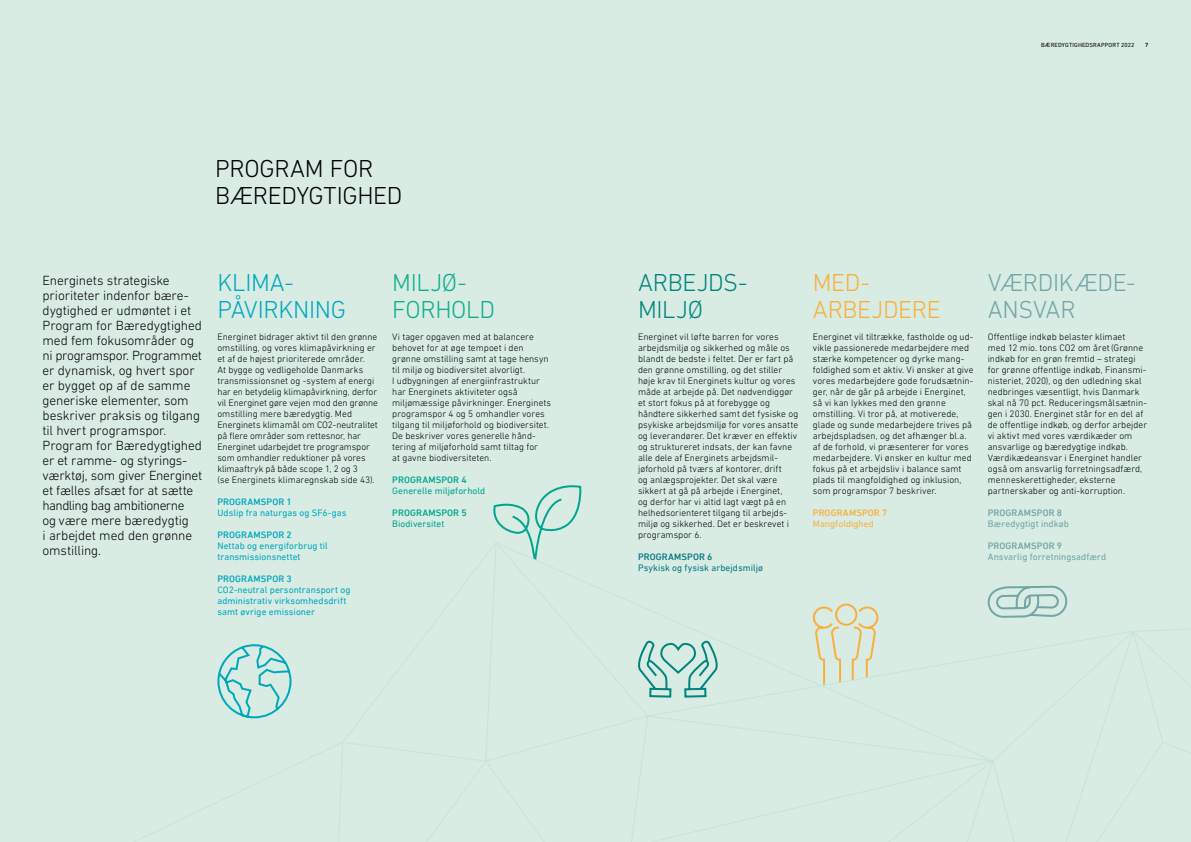
<style>
.page{position:relative;width:1191px;height:842px;background:#d8ece4}
.page>*{position:absolute;margin:0;border:0;box-sizing:border-box;transform-origin:0 0}
.t1{font:300 25px/27.5px "DIN Next LT Pro";letter-spacing:-.015em;color:#000}
.t2{font:300 25px/27.5px "DIN Next LT Pro";letter-spacing:-.02em;color:#00a7bd}
.t3{font:300 25px/27.5px "DIN Next LT Pro";letter-spacing:-.01em;color:#72a5a5}
.t4{font:300 25px/27.5px "DIN Next LT Pro";letter-spacing:-.01em;color:#10ae8c}
.t5{font:300 25px/27.5px "DIN Next LT Pro";letter-spacing:-.015em;color:#00847c}
.t6{font:300 25px/27.5px "DIN Next LT Pro";letter-spacing:-.015em;color:#f9af3c}
.t7{font:300 13.5px/15px "DIN Next LT Pro";letter-spacing:-.01em;color:#000}
.t8{font:300 9.5px/11px "DIN Next LT Pro";letter-spacing:.005em;color:#000}
.t9{font:9.5px/11px "DIN Next LT Pro";letter-spacing:.005em;color:#00a7bd}
.t10{font:9.5px "DIN Next LT Pro";letter-spacing:.005em;color:#72a5a5}
.t11{font:500 9.5px "DIN Next LT Pro";letter-spacing:.01em;color:#00a7bd}
.t12{font:9.5px "DIN Next LT Pro";letter-spacing:.005em;color:#00a58d}
.t13{font:9.5px "DIN Next LT Pro";letter-spacing:.005em;color:#047783}
.t14{font:500 9.5px "DIN Next LT Pro";letter-spacing:.01em;color:#00a58d}
.t15{font:500 9.5px "DIN Next LT Pro";letter-spacing:.01em;color:#72a5a5}
.t16{font:9.5px "DIN Next LT Pro";letter-spacing:.005em;color:#f9af3c}
.t17{font:500 9.5px "DIN Next LT Pro";letter-spacing:.01em;color:#047783}
.t18{font:500 9.5px "DIN Next LT Pro";letter-spacing:.01em;color:#f9af3c}
.t19{font:6px "DIN Next LT Pro";letter-spacing:.025em;color:#000}
.t20{font:500 6px "DIN Next LT Pro";color:#000}
</style>
<div class="page">
<svg style="left:493px;top:485px;width:88px;height:56px"></svg>
<svg style="left:134px;top:541px;width:1057px;height:301px"></svg>
<h1 class="t1" style="left:215px;top:154px;width:189px">PROGRAM FOR<br>BÆREDYGTIGHED</h1>
<p class="t7" style="left:43px;top:272px;width:161px">Energinets strategiske prioriteter indenfor bære&shy;dygtighed er udmøntet i et<br>Program for Bæredygtighed med fem fokusområder og ni programspor. Programmet er dynamisk, og hvert spor er bygget op af de samme generiske elementer, som beskriver praksis og tilgang til hvert programspor.<br>Program for Bæredygtighed er et ramme- og styrings&shy;værktøj, som giver Energinet et fælles afsæt for at sætte handling bag ambitionerne<br>og være mere bæredygtig<br>i arbejdet med den grønne omstilling.</p>
<h1 class="t2" style="left:217px;top:268px;width:130px">KLIMA-<br>PÅVIRKNING</h1>
<p class="t8" style="left:217px;top:331px;width:162px">Energinet bidrager aktivt til den grønne omstilling, og vores klimapåvirkning er et af de højest prioriterede områder.<br>At bygge og vedligeholde Danmarks transmissionsnet og -system af energi har en betydelig klimapåvirkning, derfor vil Energinet gøre vejen mod den grønne omstilling mere bæredygtig. Med Energinets klimamål om CO2-neutralitet på flere områder som rettesnor, har Energinet udarbejdet tre programspor som omhandler reduktioner på vores klimaaftryk på både scope 1, 2 og 3<br>(se Energinets klimaregnskab side 43).</p>
<p class="t11" style="left:217px;top:496px;width:76px">PROGRAMSPOR 1</p>
<p class="t9" style="left:217px;top:507px;width:130px">Udslip fra naturgas og SF6-gas</p>
<p class="t11" style="left:217px;top:529px;width:76px">PROGRAMSPOR 2</p>
<p class="t9" style="left:217px;top:540px;width:112px">Nettab og energiforbrug til transmissionsnettet</p>
<p class="t11" style="left:217px;top:573px;width:76px">PROGRAMSPOR 3</p>
<p class="t9" style="left:217px;top:584px;width:135px">CO2-neutral persontransport og administrativ virksomhedsdrift samt øvrige emissioner</p>
<h1 class="t4" style="left:392px;top:268px;width:104px">MILJØ-<br>FORHOLD</h1>
<p class="t8" style="left:392px;top:331px;width:160px">Vi tager opgaven med at balancere behovet for at øge tempoet i den grønne omstilling samt at tage hensyn til miljø og biodiversitet alvorligt.<br>I udbygningen af energiinfrastruktur har Energinets aktiviteter også miljømæssige påvirkninger. Energinets programspor 4 og 5 omhandler vores tilgang til miljøforhold og biodiversitet.<br>De beskriver vores generelle hånd&shy;tering af miljøforhold samt tiltag for<br>at gavne biodiversiteten.</p>
<p class="t14" style="left:392px;top:474px;width:76px">PROGRAMSPOR 4</p>
<p class="t12" style="left:392px;top:485px;width:95px">Generelle miljøforhold</p>
<p class="t14" style="left:392px;top:507px;width:76px">PROGRAMSPOR 5</p>
<p class="t12" style="left:392px;top:518px;width:54px">Biodiversitet</p>
<p class="t19" style="left:1041px;top:42px;width:95px">BÆREDYGTIGHEDSRAPPORT 2022</p>
<p class="t20" style="left:1145px;top:41px;width:5px">7</p>
<h1 class="t5" style="left:638px;top:268px;width:111px">ARBEJDS-<br>MILJØ</h1>
<p class="t8" style="left:638px;top:331px;width:162px">Energinet vil løfte barren for vores arbejdsmiljø og sikkerhed og måle os blandt de bedste i feltet. Der er fart på den grønne omstilling, og det stiller høje krav til Energinets kultur og vores måde at arbejde på. Det nødvendiggør et stort fokus på at forebygge og håndtere sikkerhed samt det fysiske og psykiske arbejdsmiljø for vores ansatte og leverandører. Det kræver en effektiv og struktureret indsats, der kan favne alle dele af Energinets arbejdsmil&shy;jøforhold på tværs af kontorer, drift<br>og anlægsprojekter. Det skal være sikkert at gå på arbejde i Energinet,<br>og derfor har vi altid lagt vægt på en helhedsorienteret tilgang til arbejds&shy;miljø og sikkerhed. Det er beskrevet i programspor 6.</p>
<p class="t17" style="left:638px;top:551px;width:76px">PROGRAMSPOR 6</p>
<p class="t13" style="left:638px;top:562px;width:127px">Psykisk og fysisk arbejdsmiljø</p>
<h1 class="t6" style="left:813px;top:268px;width:129px">MED-<br>ARBEJDERE</h1>
<p class="t8" style="left:813px;top:331px;width:162px">Energinet vil tiltrække, fastholde og ud&shy;vikle passionerede medarbejdere med stærke kompetencer og dyrke mang&shy;foldighed som et aktiv. Vi ønsker at give vores medarbejdere gode forudsætnin&shy;ger, når de går på arbejde i Energinet, så vi kan lykkes med den grønne omstilling. Vi tror på, at motiverede, glade og sunde medarbejdere trives på arbejdspladsen, og det afhænger bl.a. af de forhold, vi præsenterer for vores medarbejdere. Vi ønsker en kultur med fokus på et arbejdsliv i balance samt plads til mangfoldighed og inklusion, som programspor 7 beskriver.</p>
<p class="t18" style="left:813px;top:507px;width:76px">PROGRAMSPOR 7</p>
<p class="t16" style="left:813px;top:518px;width:63px">Mangfoldighed</p>
<h1 class="t3" style="left:987px;top:268px;width:149px">VÆRDIKÆDE-<br>ANSVAR</h1>
<p class="t8" style="left:987px;top:331px;width:161px">Offentlige indkøb belaster klimaet<br>med 12 mio. tons CO2 om året(Grønne indkøb for en grøn fremtid – strategi for grønne offentlige indkøb, Finansmi&shy;nisteriet, 2020), og den udledning skal nedbringes væsentligt, hvis Danmark skal nå 70 pct. Reduceringsmålsætnin&shy;gen i 2030. Energinet står for en del af de offentlige indkøb, og derfor arbejder vi aktivt med vores værdikæder om ansvarlige og bæredygtige indkøb.<br>Værdikædeansvar i Energinet handler også om ansvarlig forretningsadfærd, menneskerettigheder, eksterne partnerskaber og anti-korruption.</p>
<p class="t15" style="left:987px;top:507px;width:76px">PROGRAMSPOR 8</p>
<p class="t10" style="left:987px;top:518px;width:83px">Bæredygtigt indkøb</p>
<p class="t15" style="left:987px;top:540px;width:76px">PROGRAMSPOR 9</p>
<p class="t10" style="left:987px;top:551px;width:120px">Ansvarlig forretningsadfærd</p>
</div>
